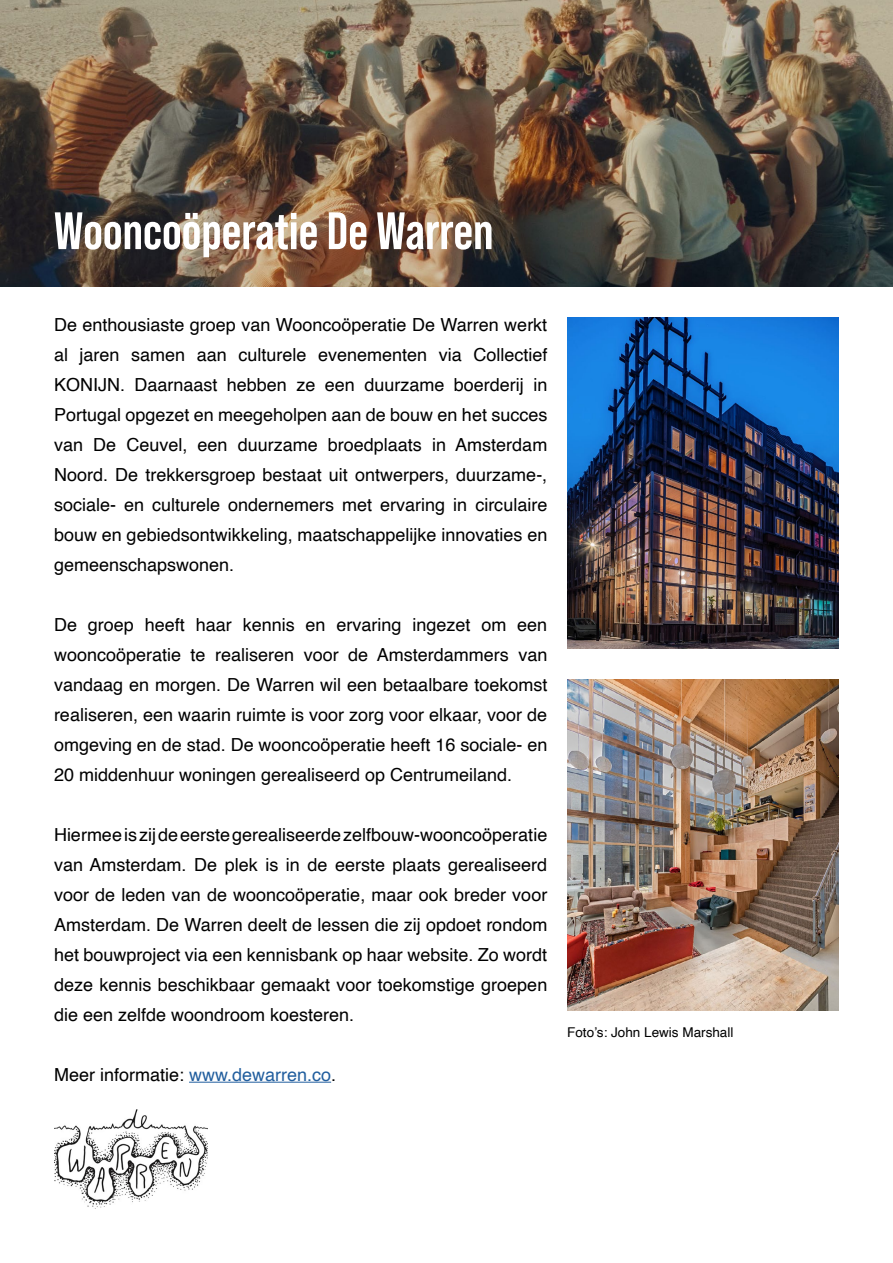
<style>
.page{position:relative;width:893px;height:1263px;background:#fff}
.page>*{position:absolute;margin:0;border:0;box-sizing:border-box;transform-origin:0 0}
.t1{font:700 52.5px "Bebas Neue Pro";color:#fff}
.t2{font:18px/30px "Helvetica";color:#000;text-align:justify}
.t3{font:13.5px "Helvetica";color:#000}
.s1{color:#215e9e}
</style>
<div class="page">
<img style="left:0;top:0;width:893px;height:287px">
<hr style="left:189px;top:1082px;width:142px;height:1px;background:#215e9e">
<img style="left:54px;top:1110px;width:153px;height:99px">
<img style="left:567px;top:317px;width:272px;height:331px">
<img style="left:567px;top:679px;width:272px;height:331px">
<h1 class="t1" style="left:54px;top:201px;width:441px">Wooncoöperatie De Warren</h1>
<p class="t2" style="left:54px;top:310px;width:495px">De enthousiaste groep van Wooncoöperatie De Warren werkt al jaren samen aan culturele evenementen via Collectief KONIJN. Daarnaast hebben ze een duurzame boerderij in Portugal opgezet en meegeholpen aan de bouw en het succes van De Ceuvel, een duurzame broedplaats in Amsterdam Noord. De trekkersgroep bestaat uit ontwerpers, duurzame-, sociale- en culturele ondernemers met ervaring in circulaire bouw en gebiedsontwikkeling, maatschappelijke innovaties en gemeenschapswonen.</p>
<p class="t2" style="left:54px;top:610px;width:495px">De groep heeft haar kennis en ervaring ingezet om een wooncoöperatie te realiseren voor de Amsterdammers van vandaag en morgen. De Warren wil een betaalbare toekomst realiseren, een waarin ruimte is voor zorg voor elkaar, voor de omgeving en de stad. De wooncoöperatie heeft 16 sociale- en 20 middenhuur woningen gerealiseerd op Centrumeiland.</p>
<p class="t2" style="left:54px;top:820px;width:495px">Hiermee is zij de eerste gerealiseerde zelfbouw-wooncoöperatie van Amsterdam. De plek is in de eerste plaats gerealiseerd voor de leden van de wooncoöperatie, maar ook breder voor Amsterdam. De Warren deelt de lessen die zij opdoet rondom het bouwproject via een kennisbank op haar website. Zo wordt deze kennis beschikbaar gemaakt voor toekomstige groepen die een zelfde woondroom koesteren.</p>
<p class="t2" style="left:54px;top:1060px;width:284px">Meer informatie: <span class="s1">www.dewarren.co</span>.</p>
<p class="t3" style="left:567px;top:1021px;width:168px">Foto’s: John Lewis Marshall</p>
</div>
